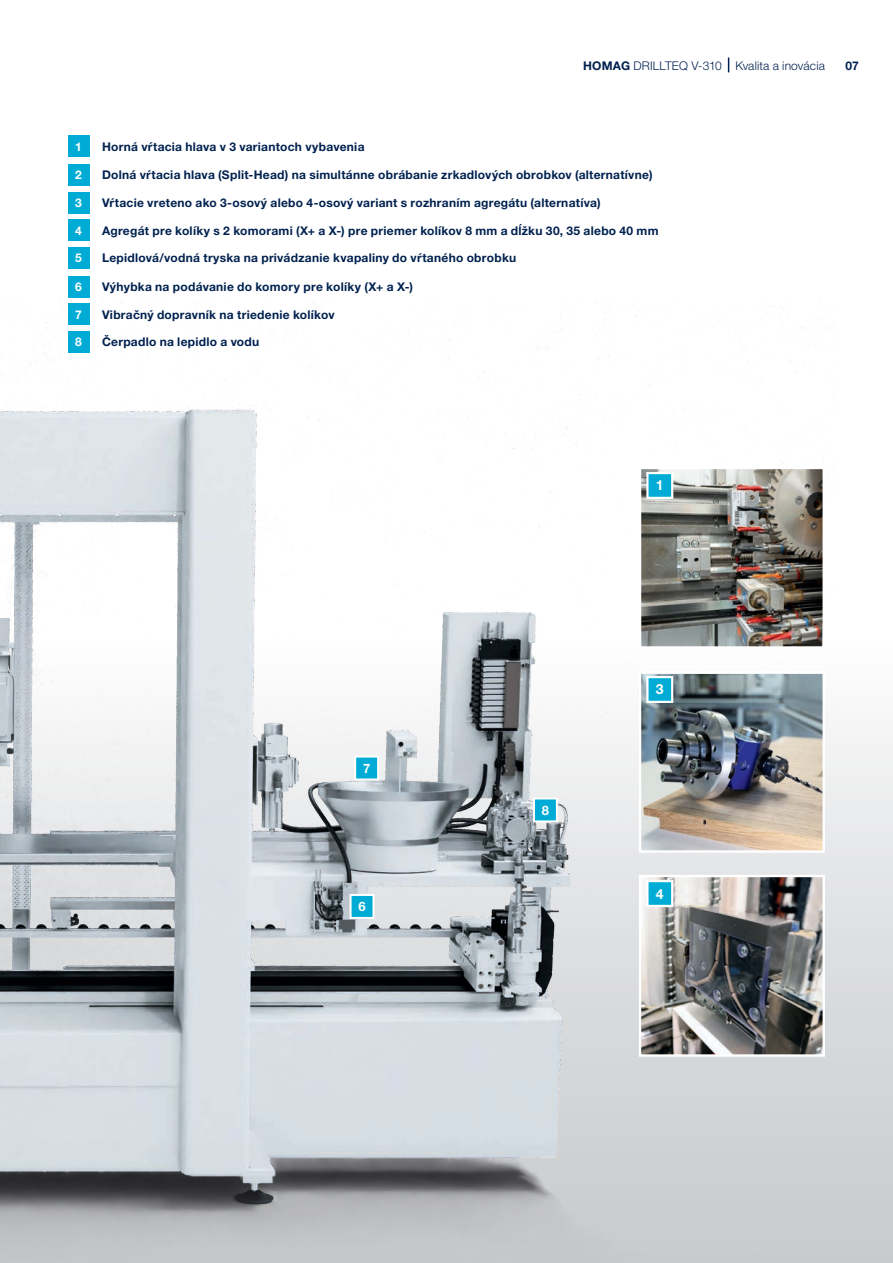
<style>
.page{position:relative;width:893px;height:1263px;background:#fff}
.page>*{position:absolute;margin:0;border:0;box-sizing:border-box;transform-origin:0 0}
.t1{font:700 13.95px "Helvetica Neue LTW1 G";color:#fff}
.t2{font:700 12.9px "Helvetica Neue LTW1 G";color:#fff}
.t3{font:700 12px "Helvetica Neue LTW1 G";letter-spacing:.025em;color:#00214f}
.t4{font:300 12px "Helvetica Neue LTW1 G";letter-spacing:.01em;color:#00214f}
.t5{font:700 12px "Helvetica Neue LTW1 G";color:#fff}
.s1{font-weight:700}
</style>
<div class="page">
<img style="left:0;top:301px;width:893px;height:962px">
<img style="left:642px;top:878px;width:180px;height:176px">
<div style="left:639px;top:875px;width:186px;height:182px;border:2px solid #fff"></div>
<img style="left:642px;top:675px;width:180px;height:175px">
<div style="left:639px;top:671px;width:186px;height:182px;border:2px solid #fff"></div>
<img style="left:642px;top:470px;width:180px;height:176px">
<div style="left:639px;top:467px;width:186px;height:182px;border:2px solid #fff"></div>
<svg style="left:728px;top:58px;width:1px;height:14px"></svg>
<div style="left:534px;top:798px;width:23px;height:23px;background:#00acd5"></div>
<div style="left:533px;top:797px;width:25px;height:25px;border:2px solid #fff"></div>
<div style="left:351px;top:895px;width:23px;height:23px;background:#00acd5"></div>
<div style="left:350px;top:894px;width:25px;height:25px;border:2px solid #fff"></div>
<div style="left:355px;top:756px;width:23px;height:23px;background:#00acd5"></div>
<div style="left:354px;top:755px;width:25px;height:25px;border:2px solid #fff"></div>
<div style="left:68px;top:136px;width:21px;height:21px;background:#00acd5"></div>
<div style="left:68px;top:164px;width:21px;height:22px;background:#00acd5"></div>
<div style="left:68px;top:192px;width:21px;height:21px;background:#00acd5"></div>
<div style="left:68px;top:220px;width:21px;height:21px;background:#00acd5"></div>
<div style="left:68px;top:247px;width:21px;height:22px;background:#00acd5"></div>
<div style="left:68px;top:276px;width:21px;height:21px;background:#00acd5"></div>
<div style="left:68px;top:304px;width:21px;height:21px;background:#00acd5"></div>
<div style="left:68px;top:331px;width:21px;height:22px;background:#00acd5"></div>
<div style="left:647px;top:881px;width:25px;height:25px;background:#00acd5"></div>
<div style="left:646px;top:880px;width:27px;height:27px;border:2px solid #fff"></div>
<div style="left:647px;top:677px;width:25px;height:25px;background:#00acd5"></div>
<div style="left:646px;top:676px;width:27px;height:27px;border:2px solid #fff"></div>
<div style="left:647px;top:473px;width:25px;height:25px;background:#00acd5"></div>
<div style="left:646px;top:472px;width:27px;height:27px;border:2px solid #fff"></div>
<p class="t4" style="left:583px;top:58px;width:243px"><span class="s1">HOMAG</span> DRILLTEQ V-310 Kvalita a inovácia</p>
<p class="t3" style="left:845px;top:58px;width:15px">07</p>
<p class="t5" style="left:75px;top:139px;width:8px">1</p>
<p class="t3" style="left:102px;top:139px;width:264px">Horná vŕtacia hlava v 3 variantoch vybavenia</p>
<p class="t5" style="left:75px;top:168px;width:8px">2</p>
<p class="t3" style="left:102px;top:168px;width:552px">Dolná vŕtacia hlava (Split-Head) na simultánne obrábanie zrkadlových obrobkov (alternatívne)</p>
<p class="t5" style="left:75px;top:195px;width:8px">3</p>
<p class="t3" style="left:102px;top:195px;width:500px">Vŕtacie vreteno ako 3-osový alebo 4-osový variant s rozhraním agregátu (alternatíva)</p>
<p class="t5" style="left:75px;top:223px;width:8px">4</p>
<p class="t3" style="left:102px;top:223px;width:558px">Agregát pre kolíky s 2 komorami (X+ a X-) pre priemer kolíkov 8 mm a dĺžku 30, 35 alebo 40 mm</p>
<p class="t5" style="left:75px;top:251px;width:8px">5</p>
<p class="t3" style="left:102px;top:251px;width:416px">Lepidlová/vodná tryska na privádzanie kvapaliny do vŕtaného obrobku</p>
<p class="t5" style="left:75px;top:279px;width:8px">6</p>
<p class="t3" style="left:102px;top:279px;width:313px">Výhybka na podávanie do komory pre kolíky (X+ a X-)</p>
<p class="t5" style="left:75px;top:307px;width:8px">7</p>
<p class="t3" style="left:102px;top:307px;width:234px">Vibračný dopravník na triedenie kolíkov</p>
<p class="t5" style="left:75px;top:335px;width:8px">8</p>
<p class="t3" style="left:102px;top:335px;width:159px">Čerpadlo na lepidlo a vodu</p>
<p class="t1" style="left:656px;top:477px;width:9px">1</p>
<p class="t2" style="left:363px;top:760px;width:9px">7</p>
<p class="t2" style="left:358px;top:898px;width:9px">6</p>
<p class="t2" style="left:542px;top:802px;width:9px">8</p>
<p class="t1" style="left:656px;top:681px;width:9px">3</p>
<p class="t1" style="left:656px;top:885px;width:9px">4</p>
</div>
